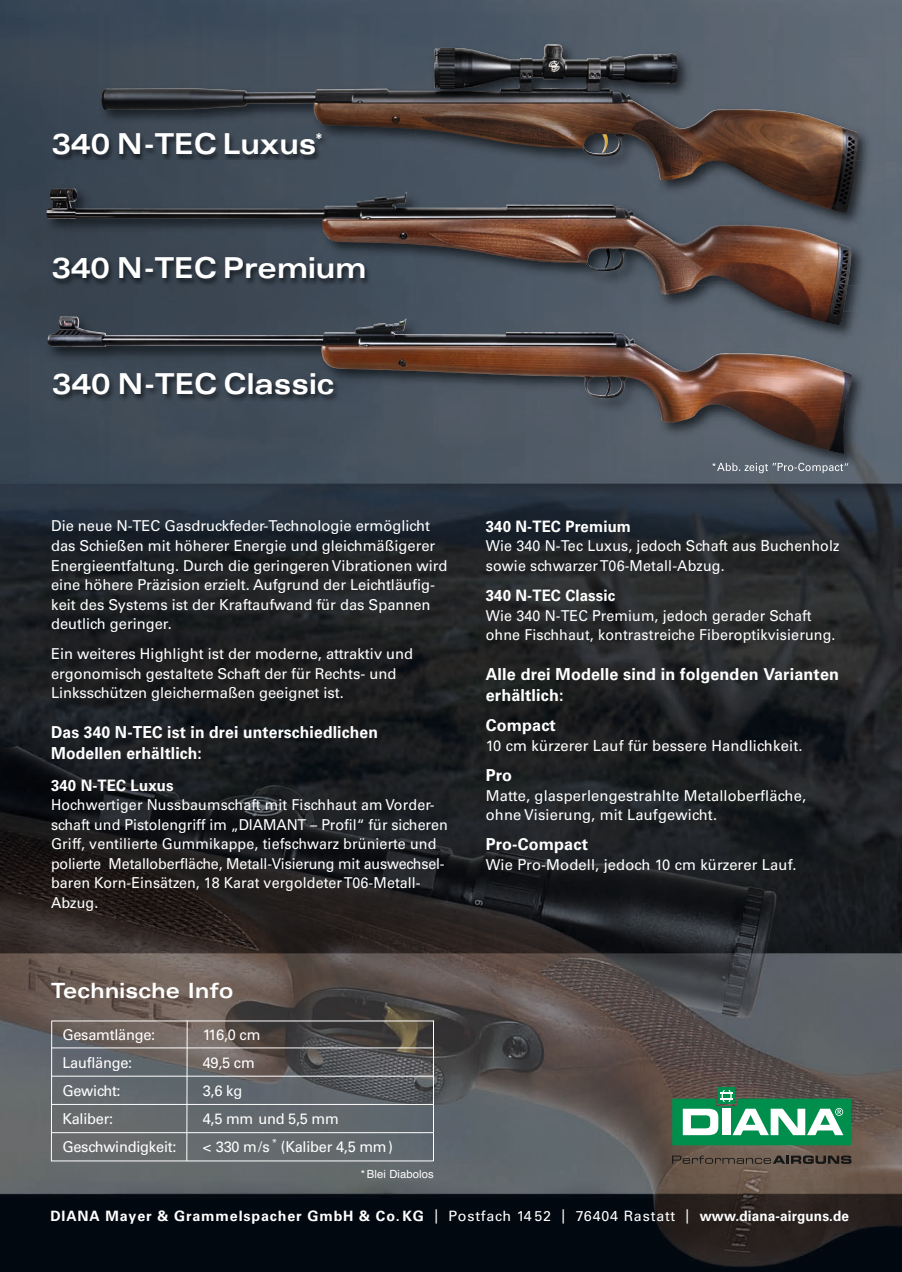
<style>
.page{position:relative;width:902px;height:1272px;background:#fff}
.page>*{position:absolute;margin:0;border:0;box-sizing:border-box;transform-origin:0 0}
.t1{font:700 expanded 28.8px "Univers";color:#fff;scale:.91 1}
.t2{font:700 expanded 21px "Univers";letter-spacing:.015em;color:#fff;scale:.91 1}
.t3{font:700 16.5px/21px "Univers";letter-spacing:.01em;color:#fff}
.t4{font:700 16.5px/21px "Univers";letter-spacing:.01em;color:#fff;scale:.95 1}
.t5{font:700 15.75px "Univers";letter-spacing:.01em;color:#fff;scale:.95 1}
.t6{font:15px/19.5px "Univers";color:#fff}
.t7{font:15px/19.5px "Univers";color:#fff;scale:.95 1}
.t8{font:700 14.25px "Univers";letter-spacing:.06em;color:#fff}
.t9{font:11.25px "Helvetica";letter-spacing:.01em;color:#fff}
.s1{font-weight:400}
</style>
<div class="page">
<img style="left:0;top:0;width:901px;height:1271px">
<hr style="left:52px;top:1047px;width:381px;height:1px;background:#fff">
<hr style="left:52px;top:1075px;width:381px;height:1px;background:#fff">
<hr style="left:51px;top:1104px;width:382px;height:1px;background:#fff">
<hr style="left:51px;top:1132px;width:382px;height:1px;background:#fff">
<hr style="left:51px;top:1020px;width:1px;height:141px;background:#fff">
<hr style="left:186px;top:1020px;width:1px;height:140px;background:#fff">
<img style="left:24px;top:161px;width:51px;height:196px">
<div style="left:885px;top:11px;width:15px;height:300px;background:#626c77"></div>
<img style="left:75px;top:11px;width:810px;height:274px">
<img style="left:75px;top:192px;width:776px;height:93px">
<svg style="left:75px;top:189px;width:2px;height:12px"></svg>
<img style="left:101px;top:43px;width:757px;height:132px">
<img style="left:44px;top:124px;width:372px;height:51px">
<img style="left:324px;top:124px;width:92px;height:5px">
<img style="left:43px;top:249px;width:372px;height:36px">
<hr style="left:51px;top:1160px;width:382px;height:1px;background:#fff">
<hr style="left:52px;top:1020px;width:381px;height:1px;background:#fff">
<hr style="left:433px;top:1020px;width:1px;height:141px;background:#fff">
<img style="left:36px;top:285px;width:861px;height:197px">
<img style="left:75px;top:285px;width:664px;height:26px">
<img style="left:847px;top:285px;width:38px;height:26px">
<img style="left:739px;top:285px;width:108px;height:26px">
<img style="left:659px;top:285px;width:35px;height:9px">
<img style="left:717px;top:463px;width:50px;height:10px">
<img style="left:777px;top:463px;width:66px;height:10px">
<img style="left:47px;top:316px;width:804px;height:138px">
<img style="left:44px;top:364px;width:372px;height:54px">
<img style="left:327px;top:364px;width:89px;height:7px">
<div style="left:718px;top:1087px;width:17px;height:17px;background:#008e4d"></div>
<svg style="left:672px;top:1089px;width:179px;height:56px"></svg>
<svg style="left:672px;top:1155px;width:179px;height:8px"></svg>
<h1 class="t1" style="left:52px;top:133px;width:299px">340 N-TEC Luxus<sup>*</sup></h1>
<h1 class="t1" style="left:52px;top:257px;width:347px">340 N-TEC Premium</h1>
<h1 class="t1" style="left:52px;top:373px;width:311px">340 N-TEC Classic</h1>
<p class="t6" style="left:51px;top:518px;width:398px">Die neue N-TEC Gasdruckfeder-Technologie ermöglicht das Schießen mit höherer Energie und gleichmäßigerer Energieentfaltung. Durch die geringeren Vibrationen wird eine höhere Präzision erzielt. Aufgrund der Leichtläufig&shy;keit des Systems ist der Kraftaufwand für das Spannen deutlich geringer.</p>
<p class="t6" style="left:51px;top:645px;width:363px">Ein weiteres Highlight ist der moderne, attraktiv und ergonomisch gestaltete Schaft der für Rechts- und<br>Linksschützen gleichermaßen geeignet ist.</p>
<p class="t4" style="left:51px;top:723px;width:345px">Das 340 N-TEC ist in drei unterschiedlichen<br>Modellen erhältlich:</p>
<p class="t5" style="left:51px;top:779px;width:130px">340 N-TEC Luxus</p>
<p class="t7" style="left:51px;top:796px;width:419px">Hochwertiger Nussbaumschaft mit Fischhaut am Vorder&shy;schaft und Pistolengriff im „DIAMANT – Profil“ für sicheren Griff, ventilierte Gummikappe, tiefschwarz brünierte und polierte Metalloberfläche, Metall-Visierung mit auswechsel&shy;baren Korn-Einsätzen, 18 Karat vergoldeterT06-Metall-Abzug.</p>
<h2 class="t2" style="left:51px;top:982px;width:202px">Technische Info</h2>
<p class="t6" style="left:62px;top:1026px;width:94px">Gesamtlänge:</p>
<p class="t6" style="left:203px;top:1026px;width:59px">116,0 cm</p>
<p class="t6" style="left:62px;top:1054px;width:71px">Lauflänge:</p>
<p class="t6" style="left:203px;top:1054px;width:53px">49,5 cm</p>
<p class="t6" style="left:62px;top:1082px;width:60px">Gewicht:</p>
<p class="t6" style="left:203px;top:1082px;width:41px">3,6 kg</p>
<p class="t6" style="left:62px;top:1109px;width:52px">Kaliber:</p>
<p class="t6" style="left:203px;top:1109px;width:138px">4,5 mm und 5,5 mm</p>
<p class="t6" style="left:62px;top:1137px;width:116px">Geschwindigkeit:</p>
<p class="t6" style="left:203px;top:1137px;width:192px">&lt; 330 m/s <sup>*</sup> (Kaliber 4,5 mm)</p>
<p class="t9" style="left:361px;top:1169px;width:74px">*Blei Diabolos</p>
<p class="t5" style="left:485px;top:520px;width:154px">340 N-TEC Premium</p>
<p class="t7" style="left:485px;top:537px;width:374px">Wie 340 N-Tec Luxus, jedoch Schaft aus Buchenholz sowie schwarzer T06-Metall-Abzug.</p>
<p class="t5" style="left:485px;top:589px;width:138px">340 N-TEC Classic</p>
<p class="t7" style="left:485px;top:607px;width:369px">Wie 340 N-TEC Premium, jedoch gerader Schaft ohne Fischhaut, kontrastreiche Fiberoptikvisierung.</p>
<p class="t3" style="left:485px;top:665px;width:355px">Alle drei Modelle sind in folgenden Varianten erhältlich:</p>
<p class="t3" style="left:485px;top:716px;width:72px">Compact</p>
<p class="t6" style="left:485px;top:737px;width:318px">10 cm kürzerer Lauf für bessere Handlichkeit.</p>
<p class="t3" style="left:485px;top:766px;width:28px">Pro</p>
<p class="t6" style="left:485px;top:786px;width:322px">Matte, glasperlengestrahlte Metalloberfläche, ohne Visierung, mit Laufgewicht.</p>
<p class="t3" style="left:485px;top:835px;width:104px">Pro-Compact</p>
<p class="t6" style="left:485px;top:856px;width:312px">Wie Pro-Modell, jedoch 10 cm kürzerer Lauf.</p>
<p class="t8" style="left:50px;top:1210px;width:800px">DIANA Mayer &amp; Grammelspacher GmbH &amp; Co.KG <span class="s1">| Postfach 14 52 | 76404 Rastatt |</span> www.diana-airguns.de</p>
</div>
